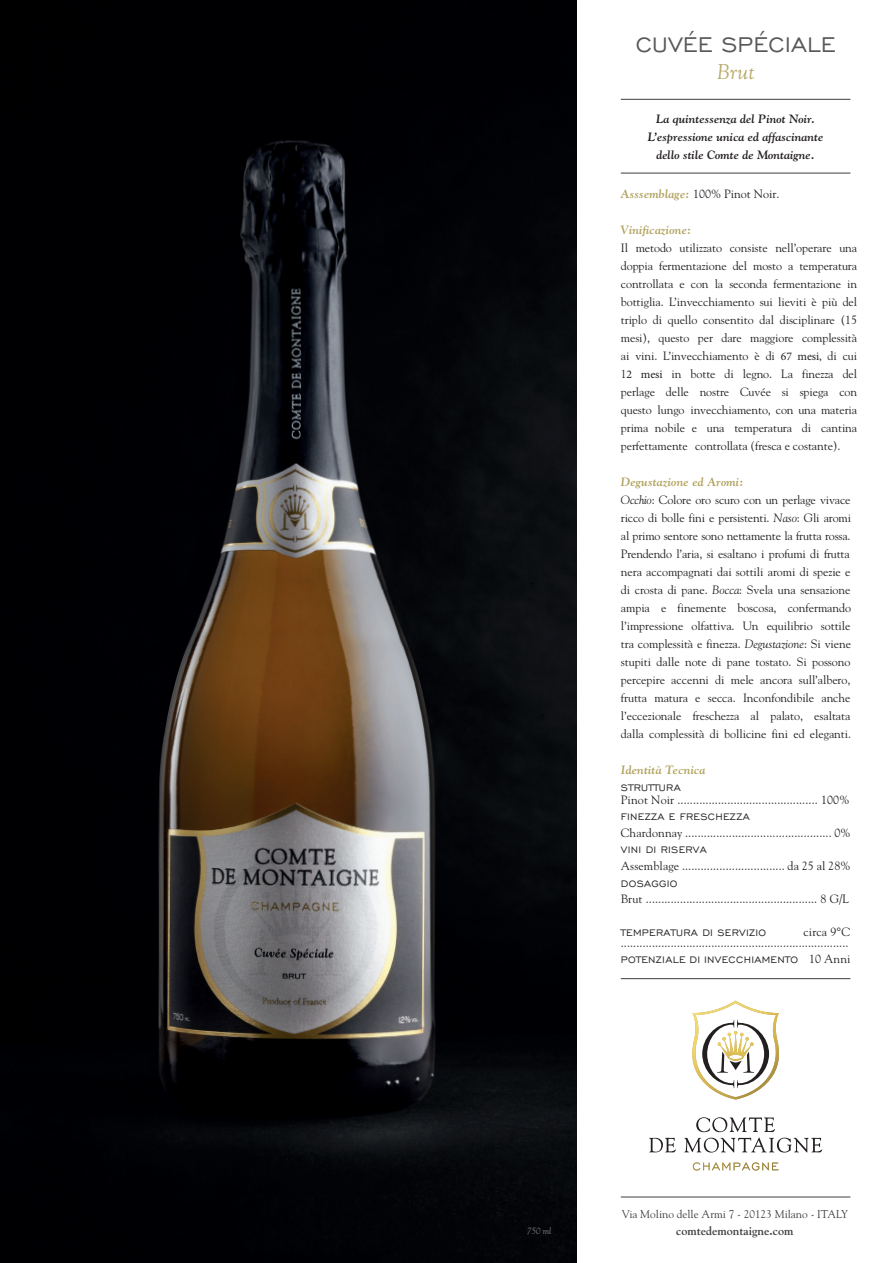
<style>
.page{position:relative;width:893px;height:1263px;background:#fff}
.page>*{position:absolute;margin:0;border:0;box-sizing:border-box;transform-origin:0 0}
.t1{font:27px "Engravers Gothic BT";letter-spacing:.005em;color:#57585a}
.t2{font:italic 21.3px "Goudy Std";color:#b8aa6a}
.t3{font:12px/18px "Goudy Std";letter-spacing:-.005em;color:#231f20}
.t4{font:12px "Engravers Gothic BT";letter-spacing:.025em;color:#231f20}
.t5{font:italic 700 12px "Goudy Std";color:#231f20}
.t6{font:italic 700 12px/16.5px "Goudy Std";letter-spacing:.01em;color:#b1a25d}
.t7{font:700 12px "Goudy Std";color:#3e3e3f}
.t8{font:11.25px "Goudy Std";color:#3e3e3f}
.t9{font:italic 9px "Goudy Std";color:#808285}
.s1{font-weight:700;font-style:italic;color:#b1a25d}
.s2{font-family:"Minion Pro";font-size:11.7px}
.s3{font-size:11.7px}
.s4{font-style:italic}
.s5{font-family:"Engravers Gothic BT";font-weight:400;font-style:normal;color:#231f20}
.s6{font-family:"Goudy Std"}
</style>
<div class="page">
<img style="left:0;top:0;width:577px;height:1263px">
<hr style="left:621px;top:99px;width:229px;height:1px;background:#3e3e3f">
<hr style="left:621px;top:173px;width:229px;height:1px;background:#3e3e3f">
<hr style="left:621px;top:978px;width:229px;height:1px;background:#3e3e3f">
<svg style="left:649px;top:1099px;width:173px;height:71px"></svg>
<img style="left:692px;top:1000px;width:87px;height:99px">
<hr style="left:621px;top:1197px;width:229px;height:1px;background:#3e3e3f">
<p class="t1" style="left:636px;top:30px;width:201px">CUVÉE SPÉCIALE</p>
<p class="t2" style="left:717px;top:59px;width:39px">Brut</p>
<p class="t5" style="left:656px;top:111px;width:160px">La quintessenza del Pinot Noir.</p>
<p class="t5" style="left:648px;top:129px;width:177px">L’espressione unica ed affascinante</p>
<p class="t5" style="left:656px;top:147px;width:160px">dello stile Comte de Montaigne.</p>
<p class="t3" style="left:621px;top:185px;width:160px"><span class="s1">Asssemblage:</span> 100% Pinot Noir.</p>
<p class="t3" style="left:621px;top:221px;width:238px"><span class="s1">Vinificazione:<br></span>Il metodo utilizzato consiste nell’operare una doppia fermentazione del mosto a temperatura controllata e con la seconda fermentazione in bottiglia. L’invecchiamento sui lieviti è più del triplo di quello consentito dal disciplinare (15 mesi), questo per dare maggiore complessità ai vini. L’invecchiamento è di <span class="s2">67 mesi,</span> di cui <span class="s3">1</span><span class="s2">2 mesi</span> in botte di legno. La finezza del perlage delle nostre Cuvée si spiega con questo lungo invecchiamento, con una materia prima nobile e una temperatura di cantina perfettamente controllata (fresca e costante).</p>
<p class="t3" style="left:621px;top:473px;width:232px"><span class="s1">Degustazione ed Aromi:<br></span><span class="s4">Occhio</span>: Colore oro scuro con un perlage vivace ricco di bolle fini e persistenti. <span class="s4">Naso</span>: Gli aromi al primo sentore sono nettamente la frutta rossa.<br>Prendendo l’aria, si esaltano i profumi di frutta nera accompagnati dai sottili aromi di spezie e di crosta di pane. <span class="s4">Bocca</span>: Svela una sensazione ampia e finemente boscosa, confermando l’impressione olfattiva. Un equilibrio sottile tra complessità e finezza. <span class="s4">Degustazione</span>: Si viene stupiti dalle note di pane tostato. Si possono percepire accenni di mele ancora sull’albero, frutta matura e secca. Inconfondibile anche l’eccezionale freschezza al palato, esaltata dalla complessità di bollicine fini ed eleganti.</p>
<p class="t6" style="left:621px;top:762px;width:86px">Identità Tecnica<br><span class="s5">STRUTTURA</span></p>
<p class="t3" style="left:621px;top:791px;width:230px">Pinot Noir ............................................. 100%</p>
<p class="t4" style="left:621px;top:810px;width:130px">FINEZZA E FRESCHEZZA</p>
<p class="t3" style="left:621px;top:824px;width:231px">Chardonnay ............................................... 0%</p>
<p class="t4" style="left:621px;top:843px;width:87px">VINI DI RISERVA</p>
<p class="t3" style="left:621px;top:857px;width:231px">Assemblage ................................. da 25 al 28%</p>
<p class="t4" style="left:621px;top:876px;width:58px">DOSAGGIO</p>
<p class="t3" style="left:621px;top:890px;width:230px">Brut ....................................................... 8 G/L</p>
<p class="t4" style="left:621px;top:926px;width:147px">TEMPERATURA DI SERVIZIO</p>
<p class="t3" style="left:803px;top:923px;width:48px">circa 9°C</p>
<p class="t3" style="left:621px;top:933px;width:229px">.........................................................................</p>
<p class="t4" style="left:621px;top:953px;width:231px">POTENZIALE DI INVECCHIAMENTO <span class="s6">10 Anni</span></p>
<p class="t9" style="left:527px;top:1225px;width:25px">750 ml</p>
<p class="t8" style="left:622px;top:1207px;width:228px">Via Molino delle Armi 7 - 20123 Milano - ITALY</p>
<p class="t7" style="left:676px;top:1223px;width:119px">comtedemontaigne.com</p>
</div>
